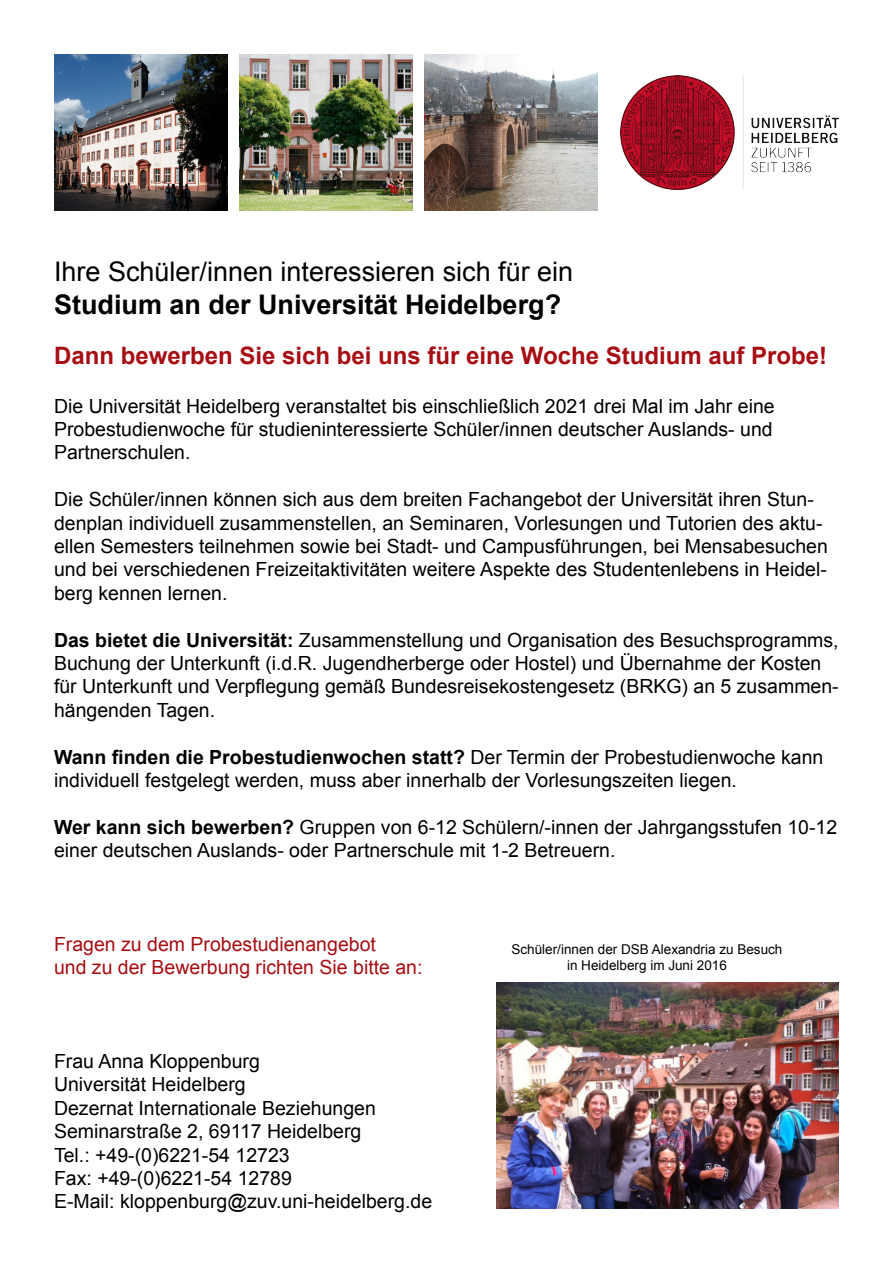
<style>
.page{position:relative;width:893px;height:1263px;background:#fff}
.page>*{position:absolute;margin:0;border:0;box-sizing:border-box;transform-origin:0 0}
.t1{font:27px "Arial";color:#000}
.t2{font:700 27px "Arial";color:#000}
.t3{font:700 24px "Arial";color:#a70e13}
.t4{font:19.5px/23.4px "Arial";color:#000}
.t5{font:19.5px/23.4px "Arial";color:#a70e13}
.t6{font:13.5px/16.2px "Arial";color:#000;text-align:center}
.s1{font-weight:700}
</style>
<div class="page">
<img style="left:54px;top:54px;width:173px;height:156px">
<img style="left:424px;top:54px;width:173px;height:156px">
<img style="left:239px;top:54px;width:174px;height:156px">
<img style="left:621px;top:75px;width:218px;height:114px">
<img style="left:496px;top:982px;width:343px;height:227px">
<h1 class="t1" style="left:54px;top:254px;width:521px">Ihre Schüler/innen interessieren sich für ein</h1>
<h1 class="t2" style="left:54px;top:286px;width:509px">Studium an der Universität Heidelberg?</h1>
<p class="t3" style="left:54px;top:340px;width:775px">Dann bewerben Sie sich bei uns für eine Woche Studium auf Probe!</p>
<p class="t4" style="left:54px;top:394px;width:722px;text-align:justify">Die Universität Heidelberg veranstaltet bis einschließlich 2021 drei Mal im Jahr eine Probestudienwoche für studieninteressierte Schüler/innen deutscher Auslands- und Partnerschulen.</p>
<p class="t4" style="left:54px;top:488px;width:775px">Die Schüler/innen können sich aus dem breiten Fachangebot der Universität ihren Stun&shy;denplan individuell zusammenstellen, an Seminaren, Vorlesungen und Tutorien des aktu&shy;ellen Semesters teilnehmen sowie bei Stadt- und Campusführungen, bei Mensabesuchen und bei verschiedenen Freizeitaktivitäten weitere Aspekte des Studentenlebens in Heidel&shy;berg kennen lernen.</p>
<p class="t4" style="left:54px;top:628px;width:786px"><span class="s1">Das bietet die Universität:</span> Zusammenstellung und Organisation des Besuchsprogramms, Buchung der Unterkunft (i.d.R. Jugendherberge oder Hostel) und Übernahme der Kosten für Unterkunft und Verpflegung gemäß Bundesreisekostengesetz (BRKG) an 5 zusammen&shy;hängenden Tagen.</p>
<p class="t4" style="left:54px;top:745px;width:771px"><span class="s1">Wann finden die Probestudienwochen statt?</span> Der Termin der Probestudienwoche kann individuell festgelegt werden, muss aber innerhalb der Vorlesungszeiten liegen.</p>
<p class="t4" style="left:54px;top:815px;width:785px"><span class="s1">Wer kann sich bewerben?</span> Gruppen von 6-12 Schülern/-innen der Jahrgangsstufen 10-12 einer deutschen Auslands- oder Partnerschule mit 1-2 Betreuern.</p>
<p class="t5" style="left:54px;top:932px;width:370px">Fragen zu dem Probestudienangebot<br>und zu der Bewerbung richten Sie bitte an:</p>
<p class="t4" style="left:54px;top:1049px;width:380px">Frau Anna Kloppenburg<br>Universität Heidelberg<br>Dezernat Internationale Beziehungen<br>Seminarstraße 2, 69117 Heidelberg<br>Tel.: +49-(0)6221-54 12723<br>Fax: +49-(0)6221-54 12789<br>E-Mail: kloppenburg@zuv.uni-heidelberg.de</p>
<p class="t6" style="left:511px;top:941px;width:272px">Schüler/innen der DSB Alexandria zu Besuch in Heidelberg im Juni 2016</p>
</div>
